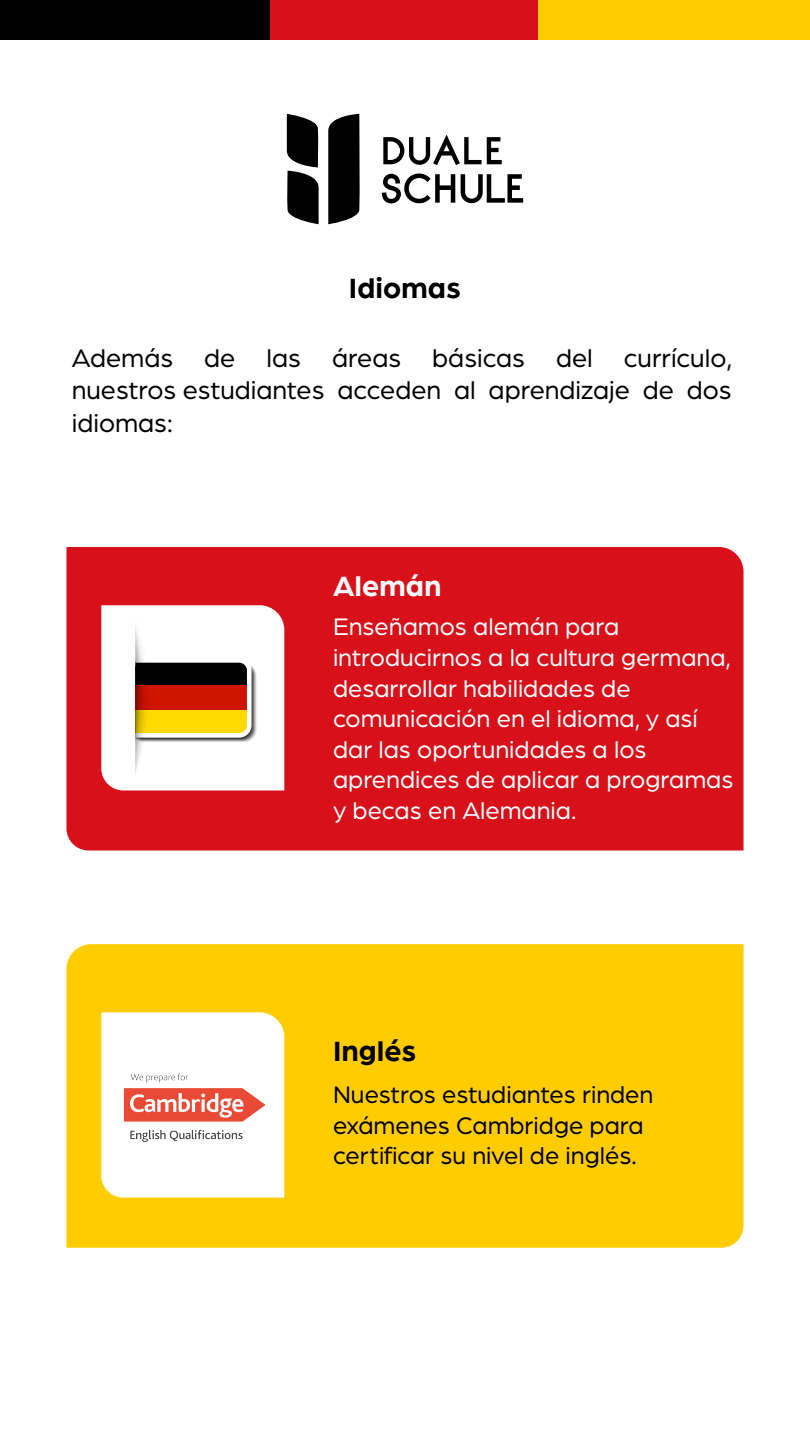
<style>
.page{position:relative;width:810px;height:1440px;background:#fff}
.page>*{position:absolute;margin:0;border:0;box-sizing:border-box;transform-origin:0 0}
.t1{font:700 30px "Arboria";color:#000}
.t2{font:700 30px "Arboria";color:#fff}
.t3{font:27px/32.4px "Arboria";color:#000;text-align:justify}
.t4{font:25.5px/30.6px "Arboria";color:#fff}
.t5{font:25.5px/30.6px "Arboria";color:#000}
</style>
<div class="page">
<div style="left:66px;top:547px;width:678px;height:303px;background:#d7101a"></div>
<svg style="left:328px;top:114px;width:32px;height:110px;background:#181818"></svg>
<svg style="left:287px;top:114px;width:32px;height:110px"></svg>
<svg style="left:383px;top:135px;width:119px;height:30px"></svg>
<svg style="left:382px;top:174px;width:73px;height:29px"></svg>
<svg style="left:461px;top:174px;width:62px;height:29px"></svg>
<div style="left:0;top:0;width:271px;height:40px;background:#000"></div>
<div style="left:271px;top:0;width:273px;height:40px;background:#d7101a"></div>
<div style="left:539px;top:0;width:271px;height:40px;background:#fc0"></div>
<div style="left:66px;top:944px;width:678px;height:304px;background:#fc0"></div>
<svg style="left:101px;top:1012px;width:183px;height:186px"></svg>
<img style="left:113px;top:1064px;width:163px;height:88px">
<svg style="left:101px;top:605px;width:183px;height:185px"></svg>
<p class="t1" style="left:349px;top:267px;width:114px">Idiomas</p>
<p class="t3" style="left:72px;top:341px;width:662px">Además de las áreas básicas del currículo, nuestros estudiantes acceden al aprendizaje de dos idiomas:</p>
<p class="t2" style="left:333px;top:566px;width:110px">Alemán</p>
<p class="t4" style="left:333px;top:610px;width:402px">Enseñamos alemán para introducirnos a la cultura germana, desarrollar habilidades de comunicación en el idioma, y así dar las oportunidades a los aprendices de aplicar a programas y becas en Alemania.</p>
<p class="t1" style="left:333px;top:1031px;width:85px">Inglés</p>
<p class="t5" style="left:333px;top:1078px;width:322px">Nuestros estudiantes rinden exámenes Cambridge para certificar su nivel de inglés.</p>
</div>
